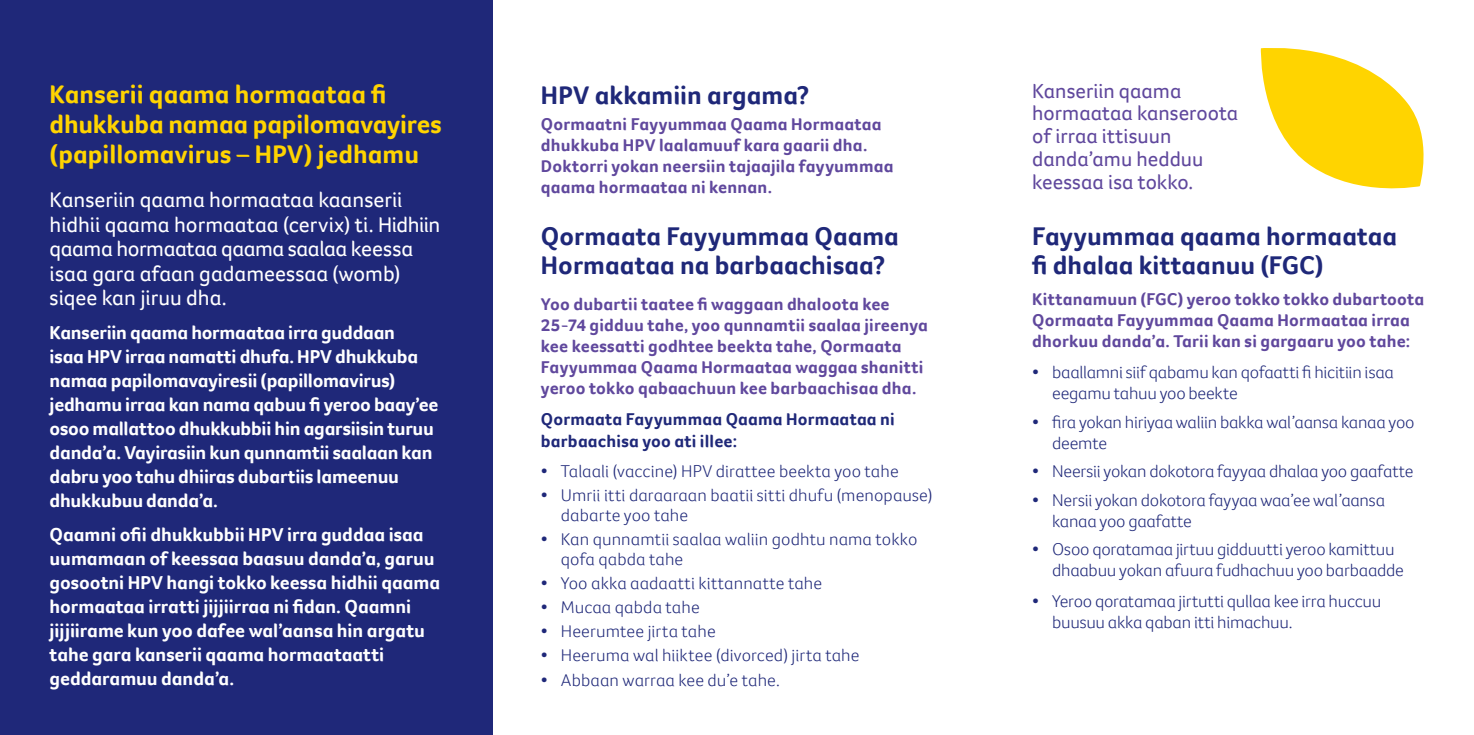
<style>
.page{position:relative;width:1474px;height:735px;background:#fff}
.page>*{position:absolute;margin:0;border:0;box-sizing:border-box;transform-origin:0 0}
.t1{font:700 26.25px/29.8px "Foco CC";color:#1f2879}
.t2{font:700 26.25px/29.8px "Foco CC";color:#ffd400}
.t3{font:21.88px/24.5px "Foco CC";letter-spacing:-.005em;color:#fff}
.t4{font:21px/22.8px "Foco CC";color:#60489d}
.t5{font:700 19.25px/24px "Foco CC";letter-spacing:-.005em;color:#fff}
.t6{font:300 17.5px/21px "Foco CC";letter-spacing:-.005em;color:#1f2879}
.t7{font:700 17.5px/21px "Foco CC";letter-spacing:.01em;color:#60489d}
.t8{font:700 17.5px/21.9px "Foco CC";letter-spacing:.01em;color:#1f2879}
.s1{font-weight:700}
</style>
<div class="page">
<div style="left:0;top:0;width:492px;height:734px;background:#1f2879"></div>
<svg style="left:1260px;top:48px;width:164px;height:141px"></svg>
<h1 class="t2" style="left:50px;top:79px;width:393px">Kanserii qaama hormaataa fi dhukkuba namaa papilomavayires (papillomavirus – HPV) jedhamu</h1>
<p class="t3" style="left:50px;top:187px;width:392px">Kanseriin qaama hormaataa kaanserii hidhii qaama hormaataa (cervix) ti. Hidhiin qaama hormaataa qaama saalaa keessa isaa gara afaan gadameessaa (womb) siqee kan jiruu dha.</p>
<p class="t5" style="left:50px;top:320px;width:390px">Kanseriin qaama hormaataa irra guddaan<br>isaa HPV irraa namatti dhufa. HPV dhukkuba namaa papilomavayiresii (papillomavirus) jedhamu irraa kan nama qabuu fi yeroo baay’ee osoo mallattoo dhukkubbii hin agarsiisin turuu danda’a. Vayirasiin kun qunnamtii saalaan kan dabru yoo tahu dhiiras dubartiis lameenuu dhukkubuu danda’a.</p>
<p class="t5" style="left:50px;top:522px;width:392px">Qaamni ofii dhukkubbii HPV irra guddaa isaa uumamaan of keessaa baasuu danda’a, garuu gosootni HPV hangi tokko keessa hidhii qaama hormaataa irratti jijjiirraa ni fidan. Qaamni jijjiirame kun yoo dafee wal’aansa hin argatu tahe gara kanserii qaama hormaataatti geddaramuu danda’a.</p>
<h1 class="t1" style="left:541px;top:80px;width:270px">HPV akkamiin argama?</h1>
<p class="t7" style="left:541px;top:114px;width:354px">Qormaatni Fayyummaa Qaama Hormaataa dhukkuba HPV laalamuuf kara gaarii dha.<br>Doktorri yokan neersiin tajaajila fayyummaa qaama hormaataa ni kennan.</p>
<h1 class="t1" style="left:541px;top:220px;width:359px">Qormaata Fayyummaa Qaama<br>Hormaataa na barbaachisaa?</h1>
<p class="t7" style="left:541px;top:293px;width:388px">Yoo dubartii taatee fi waggaan dhaloota kee 25-74 gidduu tahe, yoo qunnamtii saalaa jireenya kee keessatti godhtee beekta tahe, Qormaata Fayyummaa Qaama Hormaataa waggaa shanitti yeroo tokko qabaachuun kee barbaachisaa dha.</p>
<p class="t8" style="left:541px;top:408px;width:355px">Qormaata Fayyummaa Qaama Hormaataa ni barbaachisa yoo ati illee:</p>
<p class="t6" style="left:541px;top:460px;width:359px"><span class="s1">•</span> Talaali (vaccine) HPV dirattee beekta yoo tahe</p>
<p class="t6" style="left:561px;top:484px;width:373px;line-height:20.1px;text-indent:-20px"><span class="s1">•</span> Umrii itti daraaraan baatii sitti dhufu (menopause) dabarte yoo tahe</p>
<p class="t6" style="left:561px;top:528px;width:358px;line-height:20.1px;text-indent:-20px"><span class="s1">•</span> Kan qunnamtii saalaa waliin godhtu nama tokko qofa qabda tahe</p>
<p class="t6" style="left:541px;top:572px;width:283px"><span class="s1">•</span> Yoo akka aadaatti kittannatte tahe</p>
<p class="t6" style="left:541px;top:596px;width:160px"><span class="s1">•</span> Mucaa qabda tahe</p>
<p class="t6" style="left:541px;top:620px;width:176px"><span class="s1">•</span> Heerumtee jirta tahe</p>
<p class="t6" style="left:541px;top:643px;width:320px"><span class="s1">•</span> Heeruma wal hiiktee (divorced) jirta tahe</p>
<p class="t6" style="left:541px;top:668px;width:240px"><span class="s1">•</span> Abbaan warraa kee du’e tahe.</p>
<p class="t4" style="left:1032px;top:79px;width:208px">Kanseriin qaama hormaataa kanseroota of irraa ittisuun danda’amu hedduu keessaa isa tokko.</p>
<h1 class="t1" style="left:1032px;top:220px;width:366px">Fayyummaa qaama hormaataa fi dhalaa kittaanuu (FGC)</h1>
<p class="t7" style="left:1032px;top:288px;width:393px">Kittanamuun (FGC) yeroo tokko tokko dubartoota<br>Qormaata Fayyummaa Qaama Hormaataa irraa dhorkuu danda’a. Tarii kan si gargaaru yoo tahe:</p>
<p class="t6" style="left:1052px;top:361px;width:343px;text-indent:-20px"><span class="s1">•</span> baallamni siif qabamu kan qofaatti fi hicitiin isaa eegamu tahuu yoo beekte</p>
<p class="t6" style="left:1052px;top:411px;width:364px;text-indent:-20px"><span class="s1">•</span> fira yokan hiriyaa waliin bakka wal’aansa kanaa yoo deemte</p>
<p class="t6" style="left:1032px;top:460px;width:383px"><span class="s1">•</span> Neersii yokan dokotora fayyaa dhalaa yoo gaafatte</p>
<p class="t6" style="left:1052px;top:489px;width:334px;text-indent:-20px"><span class="s1">•</span> Nersii yokan dokotora fayyaa waa’ee wal’aansa kanaa yoo gaafatte</p>
<p class="t6" style="left:1052px;top:538px;width:353px;text-indent:-20px"><span class="s1">•</span> Osoo qoratamaa jirtuu gidduutti yeroo kamittuu dhaabuu yokan afuura fudhachuu yoo barbaadde</p>
<p class="t6" style="left:1052px;top:590px;width:330px;text-indent:-20px"><span class="s1">•</span> Yeroo qoratamaa jirtutti qullaa kee irra huccuu buusuu akka qaban itti himachuu.</p>
</div>
